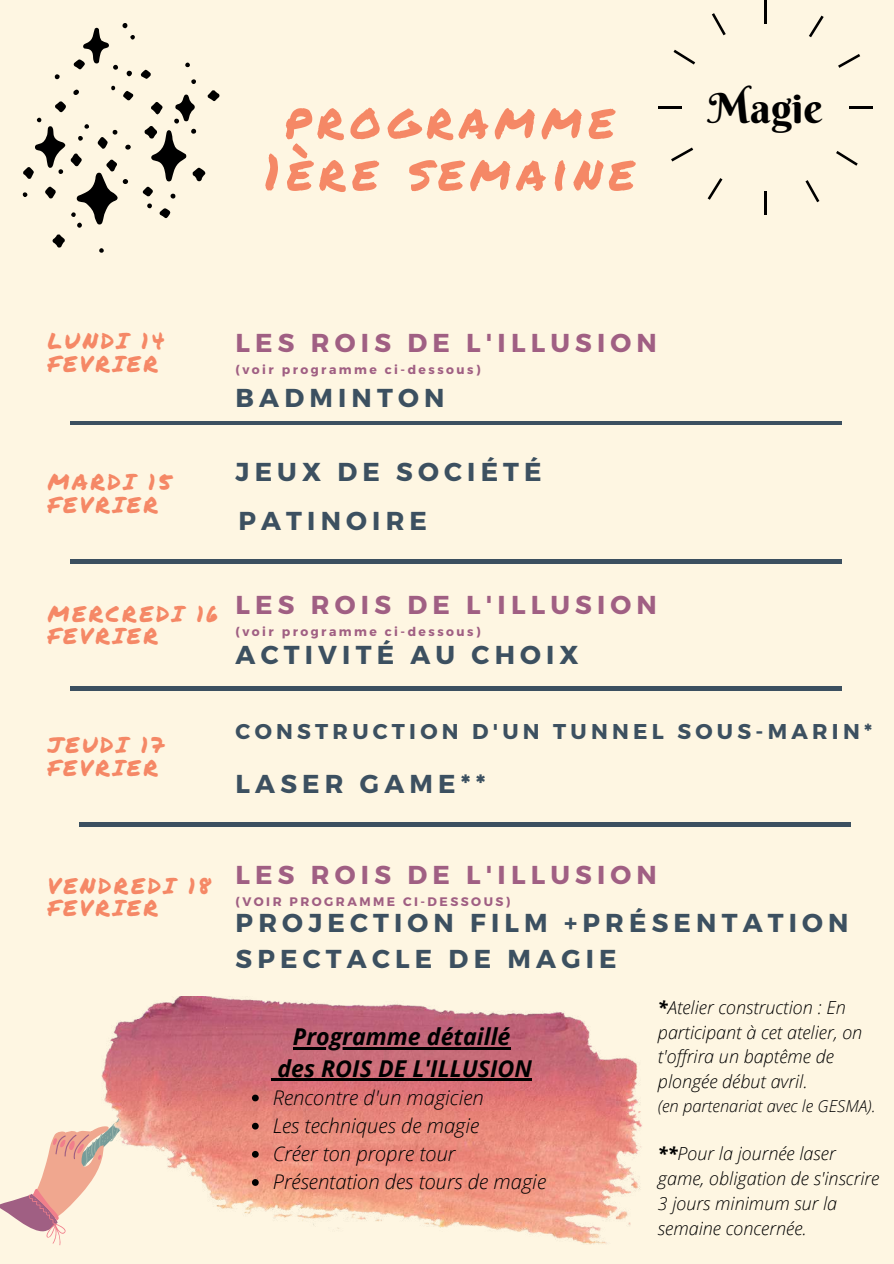
<style>
.page{position:relative;width:894px;height:1264px;background:#fff}
.page>*{position:absolute;margin:0;border:0;box-sizing:border-box;transform-origin:0 0}
.t1{font:50.1px/51.8px "Permanent Marker";letter-spacing:.12em;color:#f58866;text-align:center}
.t2{font:41.4px "Berkshire Swash";color:#000}
.t3{font:700 25.95px "Montserrat";letter-spacing:.2em;color:#a05f83}
.t4{font:700 25.8px/36px "Montserrat";letter-spacing:.2em;color:#3c5060}
.t5{font:italic 700 23.25px/31.5px "Open Sans";color:#000;text-align:center}
.t6{font:22.35px/22.5px "Permanent Marker";letter-spacing:.12em;color:#f58866}
.t7{font:700 21.3px "Montserrat";letter-spacing:.2em;color:#3c5060}
.t8{font:italic 300 20.25px/28.2px "Open Sans";color:#000}
.t9{font:italic 300 18px/24.8px "Open Sans";color:#000}
.t10{font:italic 300 16.5px "Open Sans";color:#000}
.t11{font:700 12.3px "Montserrat";letter-spacing:.2em;color:#a05f83}
.s1{font-weight:700}
</style>
<div class="page">
<div style="left:0;top:0;width:893px;height:1263px;background:#fef6e2"></div>
<hr style="left:70px;top:421px;width:771px;height:4px;background:#3c5060">
<hr style="left:70px;top:559px;width:771px;height:4px;background:#3c5060">
<hr style="left:70px;top:686px;width:771px;height:4px;background:#3c5060">
<hr style="left:79px;top:822px;width:772px;height:4px;background:#3c5060">
<svg style="left:0;top:1127px;width:101px;height:118px"></svg>
<svg style="left:52px;top:234px;width:13px;height:14px"></svg>
<svg style="left:45px;top:187px;width:11px;height:12px"></svg>
<svg style="left:55px;top:101px;width:11px;height:11px"></svg>
<svg style="left:159px;top:208px;width:11px;height:10px"></svg>
<svg style="left:123px;top:91px;width:10px;height:9px"></svg>
<svg style="left:143px;top:187px;width:10px;height:9px"></svg>
<svg style="left:141px;top:70px;width:10px;height:9px"></svg>
<svg style="left:73px;top:89px;width:6px;height:6px"></svg>
<svg style="left:55px;top:74px;width:5px;height:5px"></svg>
<svg style="left:170px;top:194px;width:5px;height:5px"></svg>
<svg style="left:147px;top:203px;width:5px;height:5px"></svg>
<svg style="left:191px;top:79px;width:5px;height:5px"></svg>
<svg style="left:144px;top:90px;width:76px;height:91px"></svg>
<svg style="left:99px;top:248px;width:5px;height:5px"></svg>
<svg style="left:71px;top:124px;width:60px;height:104px"></svg>
<svg style="left:23px;top:118px;width:42px;height:61px"></svg>
<svg style="left:185px;top:62px;width:5px;height:5px"></svg>
<svg style="left:23px;top:192px;width:4px;height:5px"></svg>
<svg style="left:73px;top:23px;width:62px;height:53px"></svg>
<svg style="left:111px;top:85px;width:4px;height:5px"></svg>
<hr style="left:764px;top:191px;width:2px;height:24px;background:#000">
<hr style="left:764px;top:0;width:2px;height:24px;background:#000">
<hr style="left:657px;top:106px;width:24px;height:3px;background:#000">
<hr style="left:849px;top:106px;width:24px;height:3px;background:#000">
<svg style="left:707px;top:178px;width:15px;height:22px"></svg>
<svg style="left:809px;top:16px;width:14px;height:21px"></svg>
<svg style="left:673px;top:50px;width:22px;height:15px"></svg>
<svg style="left:836px;top:151px;width:21px;height:15px"></svg>
<svg style="left:671px;top:147px;width:22px;height:14px"></svg>
<svg style="left:838px;top:54px;width:22px;height:14px"></svg>
<svg style="left:711px;top:13px;width:14px;height:22px"></svg>
<svg style="left:805px;top:180px;width:14px;height:22px"></svg>
<img style="left:101px;top:996px;width:541px;height:248px">
<svg style="left:252px;top:1094px;width:7px;height:7px"></svg>
<svg style="left:252px;top:1122px;width:7px;height:7px"></svg>
<svg style="left:252px;top:1150px;width:7px;height:7px"></svg>
<svg style="left:252px;top:1179px;width:7px;height:6px"></svg>
<hr style="left:293px;top:1047px;width:217px;height:2px;background:#000">
<svg style="left:271px;top:1078px;width:6px;height:3px"></svg>
<hr style="left:277px;top:1078px;width:255px;height:3px;background:#000">
<h1 class="t1" style="left:264px;top:93px;width:371px">programme<br>1ère semaine</h1>
<h2 class="t2" style="left:708px;top:82px;width:116px">Magie</h2>
<p class="t6" style="left:48px;top:329px;width:118px">LUNDI 14<br>FEVRIER</p>
<p class="t6" style="left:48px;top:470px;width:125px">MARDI 15<br>FEVRIER</p>
<h3 class="t3" style="left:235px;top:326px;width:422px">LES ROIS DE L'ILLUSION</h3>
<p class="t11" style="left:235px;top:361px;width:246px">(voir programme ci-dessous)</p>
<h3 class="t4" style="left:235px;top:378px;width:210px">BADMINTON</h3>
<h3 class="t4" style="left:235px;top:452px;width:307px">JEUX DE SOCIÉTÉ</h3>
<h3 class="t4" style="left:238px;top:501px;width:190px">PATINOIRE</h3>
<p class="t6" style="left:48px;top:601px;width:172px">MERCREDI 16<br>FEVRIER</p>
<h3 class="t3" style="left:235px;top:588px;width:422px">LES ROIS DE L'ILLUSION</h3>
<p class="t11" style="left:235px;top:623px;width:246px">(voir programme ci-dessous)</p>
<h3 class="t4" style="left:235px;top:635px;width:344px">ACTIVITÉ AU CHOIX</h3>
<p class="t6" style="left:48px;top:733px;width:118px">JEUDI 17<br>FEVRIER</p>
<p class="t7" style="left:235px;top:717px;width:638px">CONSTRUCTION D'UN TUNNEL SOUS-MARIN*</p>
<h3 class="t4" style="left:235px;top:764px;width:251px">LASER GAME**</h3>
<p class="t6" style="left:48px;top:873px;width:164px">VENDREDI 18<br>FEVRIER</p>
<h3 class="t3" style="left:235px;top:858px;width:422px">LES ROIS DE L'ILLUSION</h3>
<p class="t11" style="left:235px;top:893px;width:276px">(VOIR PROGRAMME CI-DESSOUS)</p>
<h3 class="t4" style="left:235px;top:903px;width:614px">PROJECTION FILM +PRÉSENTATION<br>SPECTACLE DE MAGIE</h3>
<p class="t5" style="left:277px;top:1020px;width:256px">Programme détaillé des ROIS DE L'ILLUSION</p>
<p class="t8" style="left:273px;top:1082px;width:275px">Rencontre d'un magicien<br>Les techniques de magie<br>Créer ton propre tour<br>Présentation des tours de magie</p>
<p class="t9" style="left:657px;top:994px;width:206px"><span class="s1">*</span>Atelier construction : En participant à cet atelier, on t'offrira un baptême de plongée début avril.</p>
<p class="t10" style="left:657px;top:1094px;width:219px">(en partenariat avec le GESMA).</p>
<p class="t9" style="left:657px;top:1140px;width:223px"><span class="s1">**</span>Pour la journée laser game, obligation de s'inscrire<br>3 jours minimum sur la semaine concernée.</p>
</div>
